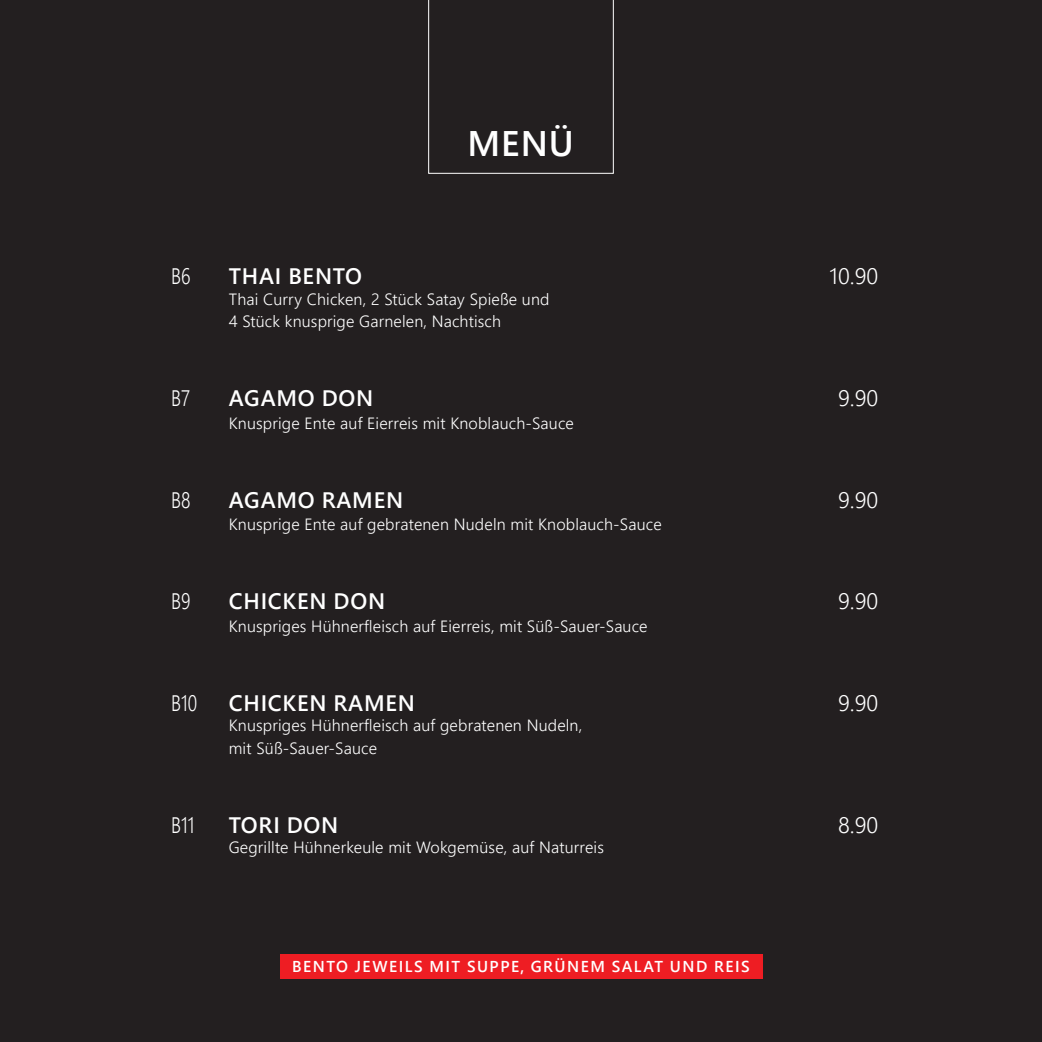
<style>
.page{position:relative;width:1042px;height:1042px;background:#231f20}
.page>*{position:absolute;margin:0;border:0;box-sizing:border-box;transform-origin:0 0}
.Headline_1{font:35.52px "Webly Sleek UI Semibold";color:#fff}
.t1{font:22.4px "Webly Sleek UI Semibold";letter-spacing:.035em;color:#fff}
.t2{font:22.4px "Webly Sleek UI Semilight";color:#fff}
.t3{font:22.4px "Webly Sleek UI Semilight";color:#fff;scale:.8 1}
.t4{font:16.28px/22.4px "Webly Sleek UI Semilight";letter-spacing:.01em;color:#fff}
.t5{font:15.75px "Webly Sleek UI Semibold";letter-spacing:.095em;color:#fff}
</style>
<div class="page">
<svg style="left:428px;top:0;width:186px;height:174px"></svg>
<div style="left:280px;top:954px;width:482px;height:25px;background:#ee1d23"></div>
<p class="Headline_1" style="left:467px;top:117px;width:108px">MENÜ</p>
<p class="t3" style="left:171px;top:259px;width:26px">B6</p>
<p class="t1" style="left:229px;top:259px;width:135px">THAI BENTO</p>
<p class="t2" style="left:829px;top:259px;width:50px">10.90</p>
<p class="t4" style="left:229px;top:287px;width:322px">Thai Curry Chicken, 2 Stück Satay Spieße und<br>4 Stück knusprige Garnelen, Nachtisch</p>
<p class="t3" style="left:171px;top:381px;width:25px">B7</p>
<p class="t1" style="left:229px;top:381px;width:146px">AGAMO DON</p>
<p class="t2" style="left:838px;top:381px;width:42px">9.90</p>
<p class="t4" style="left:229px;top:411px;width:347px">Knusprige Ente auf Eierreis mit Knoblauch-Sauce</p>
<p class="t3" style="left:171px;top:483px;width:26px">B8</p>
<p class="t1" style="left:229px;top:483px;width:176px">AGAMO RAMEN</p>
<p class="t2" style="left:838px;top:483px;width:42px">9.90</p>
<p class="t4" style="left:229px;top:512px;width:434px">Knusprige Ente auf gebratenen Nudeln mit Knoblauch-Sauce</p>
<p class="t3" style="left:171px;top:584px;width:26px">B9</p>
<p class="t1" style="left:229px;top:584px;width:158px">CHICKEN DON</p>
<p class="t2" style="left:838px;top:584px;width:42px">9.90</p>
<p class="t4" style="left:229px;top:614px;width:420px">Knuspriges Hühnerfleisch auf Eierreis, mit Süß-Sauer-Sauce</p>
<p class="t3" style="left:171px;top:686px;width:34px">B10</p>
<p class="t1" style="left:229px;top:686px;width:188px">CHICKEN RAMEN</p>
<p class="t2" style="left:838px;top:686px;width:42px">9.90</p>
<p class="t4" style="left:229px;top:713px;width:355px">Knuspriges Hühnerfleisch auf gebratenen Nudeln, mit Süß-Sauer-Sauce</p>
<p class="t3" style="left:171px;top:808px;width:31px">B11</p>
<p class="t1" style="left:229px;top:808px;width:111px">TORI DON</p>
<p class="t2" style="left:838px;top:808px;width:42px">8.90</p>
<p class="t4" style="left:229px;top:835px;width:377px">Gegrillte Hühnerkeule mit Wokgemüse, auf Naturreis</p>
<p class="t5" style="left:292px;top:955px;width:459px">BENTO JEWEILS MIT SUPPE, GRÜNEM SALAT UND REIS</p>
</div>
